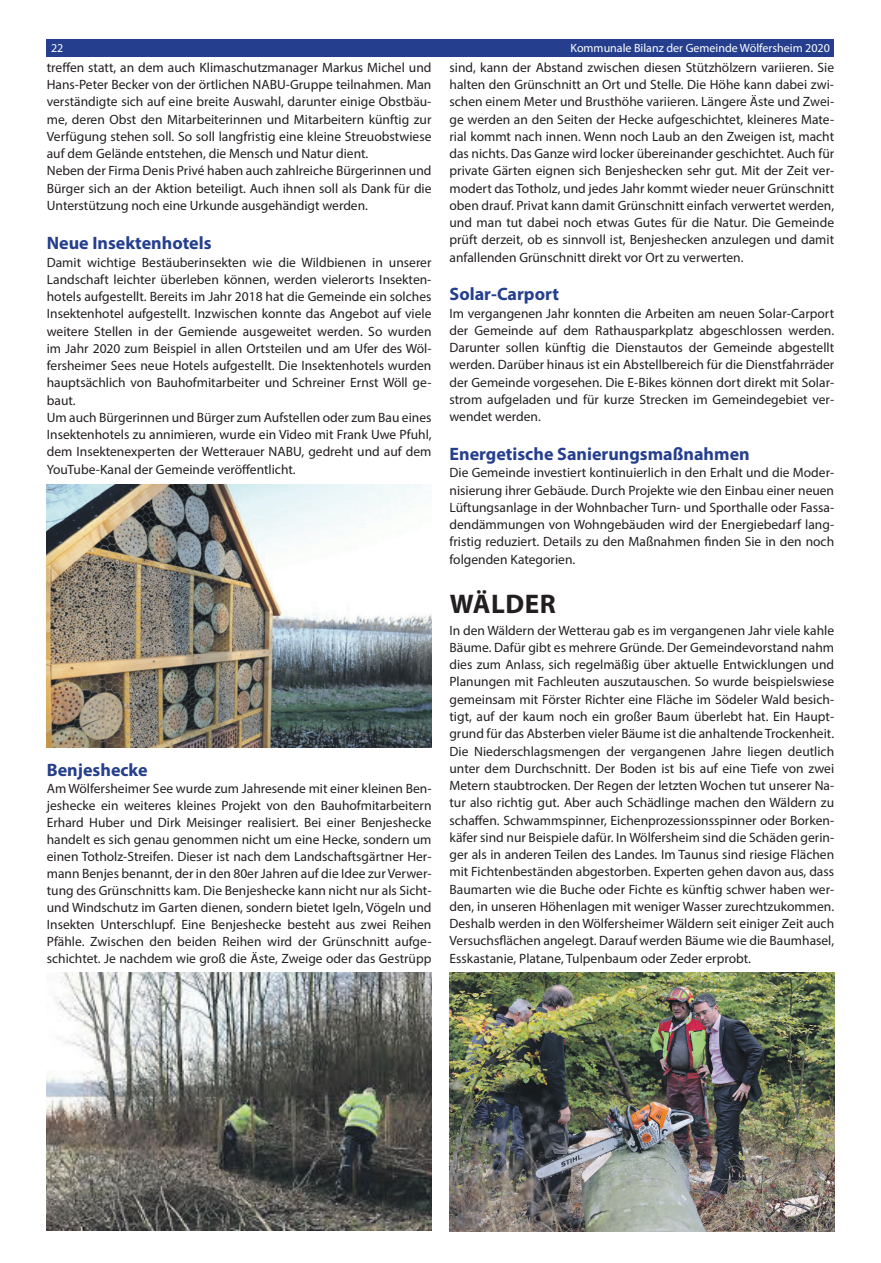
<style>
.page{position:relative;width:881px;height:1263px;background:#fff}
.page>*{position:absolute;margin:0;border:0;box-sizing:border-box;transform-origin:0 0}
.t1{font:700 27px "Myriad Pro";letter-spacing:.02em;color:#231f20}
.t2{font:700 18px "Myriad Pro";color:#253f8e}
.t3{font:13.5px/17.2px "Myriad Pro";color:#231f20;text-align:justify}
.t4{font:12px "Myriad Pro";color:#fff}
</style>
<div class="page">
<div style="left:47px;top:39px;width:786px;height:17px;background:#253f8e"></div>
<img style="left:47px;top:484px;width:384px;height:264px">
<img style="left:47px;top:973px;width:384px;height:257px">
<img style="left:449px;top:972px;width:384px;height:259px">
<p class="t4" style="left:51px;top:41px;width:14px">22</p>
<p class="t4" style="left:570px;top:41px;width:261px">Kommunale Bilanz der Gemeinde Wölfersheim 2020</p>
<p class="t3" style="left:47px;top:58px;width:386px;text-align:left">treffen statt, an dem auch Klimaschutzmanager Markus Michel und Hans-Peter Becker von der örtlichen NABU-Gruppe teilnahmen. Man verständigte sich auf eine breite Auswahl, darunter einige Obstbäu&shy;me, deren Obst den Mitarbeiterinnen und Mitarbeitern künftig zur Verfügung stehen soll. So soll langfristig eine kleine Streuobstwiese auf dem Gelände entstehen, die Mensch und Natur dient.<br>Neben der Firma Denis Privé haben auch zahlreiche Bürgerinnen und Bürger sich an der Aktion beteiligt. Auch ihnen soll als Dank für die Unterstützung noch eine Urkunde ausgehändigt werden.</p>
<h2 class="t2" style="left:47px;top:232px;width:166px">Neue Insektenhotels</h2>
<p class="t3" style="left:47px;top:253px;width:386px;text-align:left">Damit wichtige Bestäuberinsekten wie die Wildbienen in unserer Landschaft leichter überleben können, werden vielerorts Insekten&shy;hotels aufgestellt. Bereits im Jahr 2018 hat die Gemeinde ein solches Insektenhotel aufgestellt. Inzwischen konnte das Angebot auf viele weitere Stellen in der Gemiende ausgeweitet werden. So wurden im Jahr 2020 zum Beispiel in allen Ortsteilen und am Ufer des Wöl&shy;fersheimer Sees neue Hotels aufgestellt. Die Insektenhotels wurden hauptsächlich von Bauhofmitarbeiter und Schreiner Ernst Wöll ge&shy;baut.<br>Um auch Bürgerinnen und Bürger zum Aufstellen oder zum Bau eines Insektenhotels zu annimieren, wurde ein Video mit Frank Uwe Pfuhl, dem Insektenexperten der Wetterauer NABU, gedreht und auf dem YouTube-Kanal der Gemeinde veröffentlicht.</p>
<p class="t3" style="left:449px;top:58px;width:386px">sind, kann der Abstand zwischen diesen Stützhölzern variieren. Sie halten den Grünschnitt an Ort und Stelle. Die Höhe kann dabei zwi&shy;schen einem Meter und Brusthöhe variieren. Längere Äste und Zwei&shy;ge werden an den Seiten der Hecke aufgeschichtet, kleineres Mate&shy;rial kommt nach innen. Wenn noch Laub an den Zweigen ist, macht das nichts. Das Ganze wird locker übereinander geschichtet. Auch für private Gärten eignen sich Benjeshecken sehr gut. Mit der Zeit ver&shy;modert das Totholz, und jedes Jahr kommt wieder neuer Grünschnitt oben drauf. Privat kann damit Grünschnitt einfach verwertet werden, und man tut dabei noch etwas Gutes für die Natur. Die Gemeinde prüft derzeit, ob es sinnvoll ist, Benjeshecken anzulegen und damit anfallenden Grünschnitt direkt vor Ort zu verwerten.</p>
<h2 class="t2" style="left:449px;top:283px;width:111px">Solar-Carport</h2>
<p class="t3" style="left:449px;top:304px;width:386px">Im vergangenen Jahr konnten die Arbeiten am neuen Solar-Carport der Gemeinde auf dem Rathausparkplatz abgeschlossen werden.<br>Darunter sollen künftig die Dienstautos der Gemeinde abgestellt werden. Darüber hinaus ist ein Abstellbereich für die Dienstfahrräder der Gemeinde vorgesehen. Die E-Bikes können dort direkt mit Solar&shy;strom aufgeladen und für kurze Strecken im Gemeindegebiet ver&shy;wendet werden.</p>
<h2 class="t2" style="left:449px;top:442px;width:301px">Energetische Sanierungsmaßnahmen</h2>
<p class="t3" style="left:449px;top:464px;width:386px">Die Gemeinde investiert kontinuierlich in den Erhalt und die Moder&shy;nisierung ihrer Gebäude. Durch Projekte wie den Einbau einer neuen Lüftungsanlage in der Wohnbacher Turn- und Sporthalle oder Fassa&shy;dendämmungen von Wohngebäuden wird der Energiebedarf lang&shy;fristig reduziert. Details zu den Maßnahmen finden Sie in den noch folgenden Kategorien.</p>
<h1 class="t1" style="left:449px;top:586px;width:107px">WÄLDER</h1>
<p class="t3" style="left:449px;top:621px;width:386px">In den Wäldern der Wetterau gab es im vergangenen Jahr viele kahle Bäume. Dafür gibt es mehrere Gründe. Der Gemeindevorstand nahm dies zum Anlass, sich regelmäßig über aktuelle Entwicklungen und Planungen mit Fachleuten auszutauschen. So wurde beispielswiese gemeinsam mit Förster Richter eine Fläche im Södeler Wald besich&shy;tigt, auf der kaum noch ein großer Baum überlebt hat. Ein Haupt&shy;grund für das Absterben vieler Bäume ist die anhaltende Trockenheit.<br>Die Niederschlagsmengen der vergangenen Jahre liegen deutlich unter dem Durchschnitt. Der Boden ist bis auf eine Tiefe von zwei Metern staubtrocken. Der Regen der letzten Wochen tut unserer Na&shy;tur also richtig gut. Aber auch Schädlinge machen den Wäldern zu schaffen. Schwammspinner, Eichenprozessionsspinner oder Borken&shy;käfer sind nur Beispiele dafür. In Wölfersheim sind die Schäden gerin&shy;ger als in anderen Teilen des Landes. Im Taunus sind riesige Flächen mit Fichtenbeständen abgestorben. Experten gehen davon aus, dass Baumarten wie die Buche oder Fichte es künftig schwer haben wer&shy;den, in unseren Höhenlagen mit weniger Wasser zurechtzukommen.<br>Deshalb werden in den Wölfersheimer Wäldern seit einiger Zeit auch Versuchsflächen angelegt. Darauf werden Bäume wie die Baumhasel, Esskastanie, Platane, Tulpenbaum oder Zeder erprobt.</p>
<h2 class="t2" style="left:47px;top:758px;width:102px">Benjeshecke</h2>
<p class="t3" style="left:47px;top:780px;width:386px">Am Wölfersheimer See wurde zum Jahresende mit einer kleinen Ben&shy;jeshecke ein weiteres kleines Projekt von den Bauhofmitarbeitern Erhard Huber und Dirk Meisinger realisiert. Bei einer Benjeshecke handelt es sich genau genommen nicht um eine Hecke, sondern um einen Totholz-Streifen. Dieser ist nach dem Landschaftsgärtner Her&shy;mann Benjes benannt, der in den 80er Jahren auf die Idee zur Verwer&shy;tung des Grünschnitts kam. Die Benjeshecke kann nicht nur als Sicht&shy;und Windschutz im Garten dienen, sondern bietet Igeln, Vögeln und Insekten Unterschlupf. Eine Benjeshecke besteht aus zwei Reihen Pfähle. Zwischen den beiden Reihen wird der Grünschnitt aufge&shy;schichtet. Je nachdem wie groß die Äste, Zweige oder das Gestrüpp</p>
</div>
